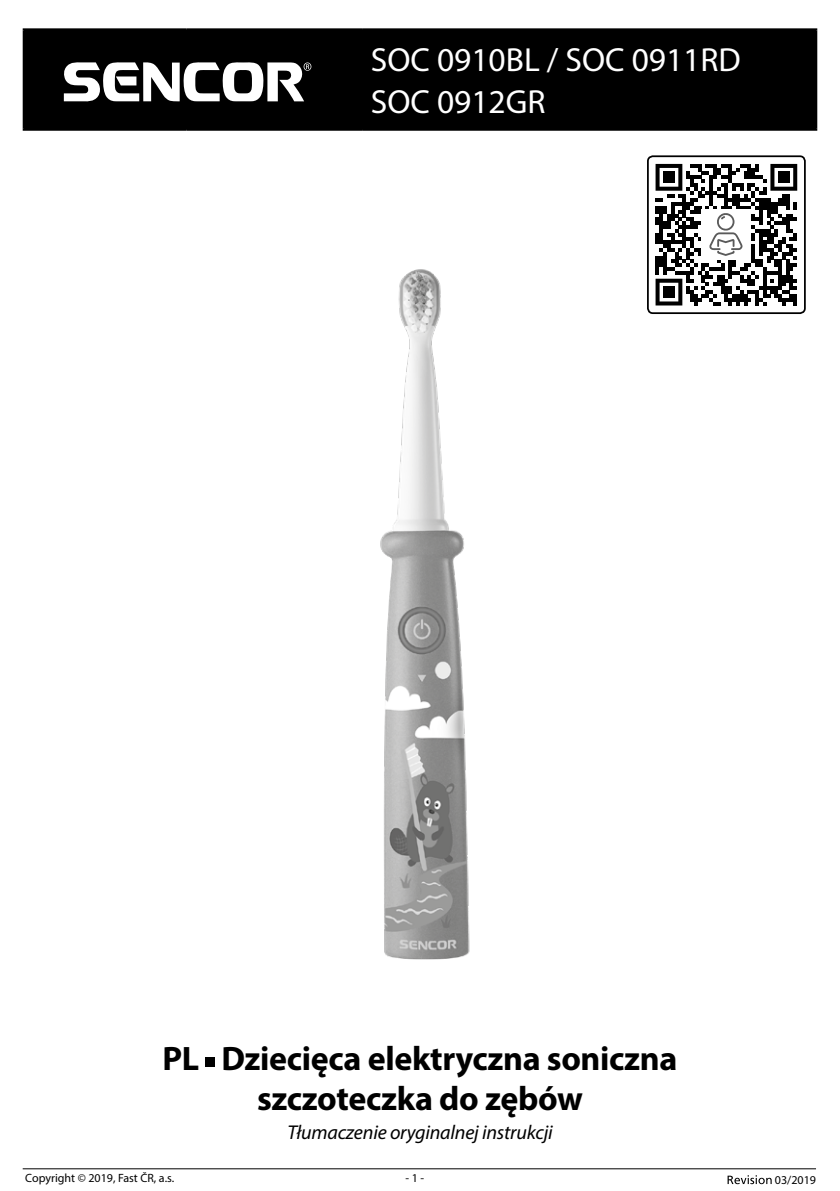
<style>
.page{position:relative;width:840px;height:1191px;background:#fff}
.page>*{position:absolute;margin:0;border:0;box-sizing:border-box;transform-origin:0 0}
.t1{font:700 34px/40.2px "Myriad Pro";letter-spacing:-.01em;color:#000;text-align:center}
.t2{font:33.4px/41.8px "Myriad Pro";color:#fff}
.t3{font:italic 20px "Myriad Pro";letter-spacing:-.01em;color:#000}
.t4{font:12px "Myriad Pro";color:#000}
</style>
<div class="page">
<hr style="left:23px;top:1168px;width:792px;height:1px;background:#000">
<svg style="left:727px;top:1175px;width:44px;height:9px"></svg>
<img style="left:380px;top:269px;width:90px;height:691px">
<div style="left:205px;top:1056px;width:10px;height:10px;background:#000"></div>
<div style="left:25px;top:30px;width:789px;height:99px;background:#000"></div>
<hr style="left:23px;top:28px;width:163px;height:2px;background:#000">
<hr style="left:23px;top:30px;width:2px;height:99px;background:#000">
<hr style="left:186px;top:28px;width:176px;height:2px;background:#000">
<hr style="left:185px;top:30px;width:2px;height:99px;background:#000">
<hr style="left:362px;top:28px;width:454px;height:2px;background:#000">
<hr style="left:361px;top:30px;width:2px;height:99px;background:#000">
<hr style="left:814px;top:30px;width:2px;height:99px;background:#000">
<hr style="left:23px;top:129px;width:163px;height:2px;background:#000">
<hr style="left:186px;top:129px;width:176px;height:2px;background:#000">
<hr style="left:362px;top:129px;width:454px;height:2px;background:#000">
<svg style="left:63px;top:62px;width:248px;height:40px"></svg>
<div style="left:646px;top:155px;width:159px;height:159px;border:2px solid #000;border-radius:5px"></div>
<svg style="left:647px;top:156px;width:157px;height:157px"></svg>
<p class="t2" style="left:370px;top:39px;width:371px">SOC 0910BL / SOC 0911RD<br>SOC 0912GR</p>
<p class="t1" style="left:162px;top:1037px;width:516px">PL Dziecięca elektryczna soniczna szczoteczka do zębów</p>
<p class="t3" style="left:287px;top:1119px;width:266px">Tłumaczenie oryginalnej instrukcji</p>
<p class="t4" style="left:25px;top:1170px;width:150px">Copyright © 2019, Fast ČR, a.s.</p>
<p class="t4" style="left:405px;top:1170px;width:20px">- 1 -</p>
<p class="t4" style="left:774px;top:1172px;width:43px">03/2019</p>
</div>
